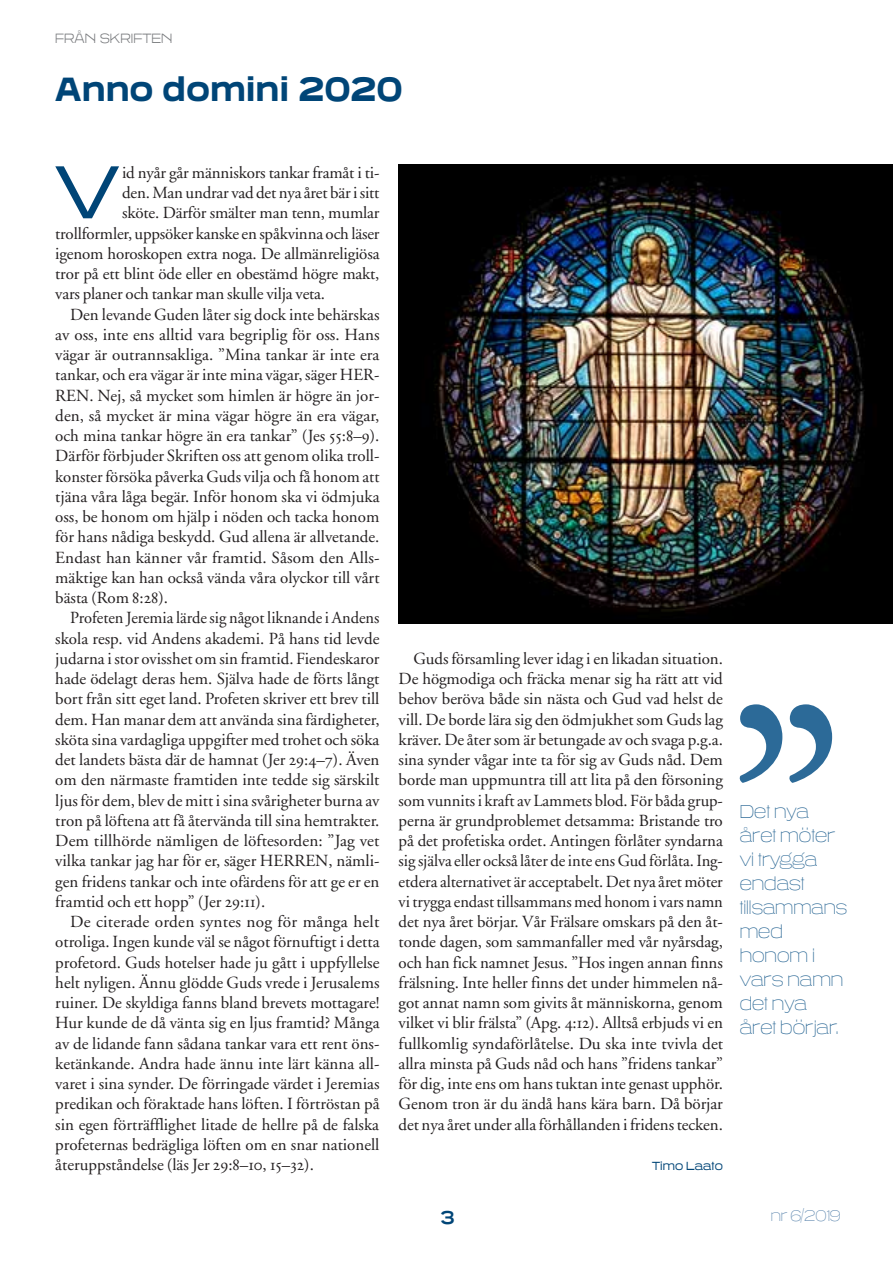
<style>
.page{position:relative;width:893px;height:1263px;background:#fff}
.page>*{position:absolute;margin:0;border:0;box-sizing:border-box;transform-origin:0 0}
.t1{font:76.8px "Tussilago Bk";color:#004577;scale:.9 1}
.t2{font:34.5px "Tussilago Hv";color:#004577;scale:.77 1}
.t3{font:18.9px/24px "Tussilago El";color:#246392;scale:.78 1}
.t4{font:700 18.9px "Tussilago Rg";color:#004577;scale:.78 1}
.t5{font:16.95px/20.2px "Adobe Garamond";color:#231f20;text-align:justify}
.t6{font:15.6px "Tussilago El";letter-spacing:-.01em;color:#5782ab;scale:.78 1}
.t7{font:13.8px "Tussilago Lt";letter-spacing:.01em;color:#76787b;scale:.78 1}
.t8{font:12.15px "Tussilago Bk";letter-spacing:.015em;color:#004577;scale:.78 1}
.s1{font-family:"Adobe Garamond Regular SC"}
</style>
<div class="page">
<svg style="left:739px;top:704px;width:93px;height:79px"></svg>
<img style="left:399px;top:165px;width:494px;height:458px">
<p class="t7" style="left:55px;top:29px;width:152px">FRÅN SKRIFTEN</p>
<h2 class="t2" style="left:55px;top:67px;width:453px">Anno domini 2020</h2>
<h1 class="t1" style="left:55px;top:143px;width:74px">V</h1>
<p class="t5" style="left:122px;top:163px;width:259px">id nyår går människors tankar framåt i ti-</p>
<p class="t5" style="left:122px;top:183px;width:259px">den. Man undrar vad det nya året bär i sitt</p>
<p class="t5" style="left:122px;top:203px;width:259px">sköte. Därför smälter man tenn, mumlar</p>
<p class="t5" style="left:55px;top:223px;width:326px">trollformler, uppsöker kanske en spåkvinna och läser</p>
<p class="t5" style="left:55px;top:244px;width:326px">igenom horoskopen extra noga. De allmänreligiösa</p>
<p class="t5" style="left:55px;top:264px;width:326px">tror på ett blint öde eller en obestämd högre makt,</p>
<p class="t5" style="left:55px;top:284px;width:271px">vars planer och tankar man skulle vilja veta.</p>
<p class="t5" style="left:70px;top:304px;width:311px">Den levande Guden låter sig dock inte behärskas</p>
<p class="t5" style="left:55px;top:325px;width:326px">av oss, inte ens alltid vara begriplig för oss. Hans</p>
<p class="t5" style="left:55px;top:345px;width:326px">vägar är outrannsakliga. ”Mina tankar är inte era</p>
<p class="t5" style="left:55px;top:365px;width:326px">tankar, och era vägar är inte mina vägar, säger HER-</p>
<p class="t5" style="left:55px;top:385px;width:326px">REN. Nej, så mycket som himlen är högre än jor-</p>
<p class="t5" style="left:55px;top:406px;width:325px">den, så mycket är mina vägar högre än era vägar,</p>
<p class="t5" style="left:55px;top:426px;width:326px">och mina tankar högre än era tankar” (Jes <span class="s1">55</span>:<span class="s1">8</span>–<span class="s1">9</span>).</p>
<p class="t5" style="left:55px;top:446px;width:326px">Därför förbjuder Skriften oss att genom olika troll-</p>
<p class="t5" style="left:55px;top:466px;width:326px">konster försöka påverka Guds vilja och få honom att</p>
<p class="t5" style="left:55px;top:487px;width:326px">tjäna våra låga begär. Inför honom ska vi ödmjuka</p>
<p class="t5" style="left:55px;top:507px;width:326px">oss, be honom om hjälp i nöden och tacka honom</p>
<p class="t5" style="left:55px;top:527px;width:326px">för hans nådiga beskydd. Gud allena är allvetande.</p>
<p class="t5" style="left:55px;top:547px;width:326px">Endast han känner vår framtid. Såsom den Alls-</p>
<p class="t5" style="left:55px;top:568px;width:326px">mäktige kan han också vända våra olyckor till vårt</p>
<p class="t5" style="left:55px;top:588px;width:114px">bästa (Rom <span class="s1">8</span>:<span class="s1">28</span>).</p>
<p class="t5" style="left:70px;top:608px;width:311px">Profeten Jeremia lärde sig något liknande i Andens</p>
<p class="t5" style="left:55px;top:628px;width:326px">skola resp. vid Andens akademi. På hans tid levde</p>
<p class="t5" style="left:55px;top:649px;width:326px">judarna i stor ovisshet om sin framtid. Fiendeskaror</p>
<p class="t5" style="left:55px;top:669px;width:326px">hade ödelagt deras hem. Själva hade de förts långt</p>
<p class="t5" style="left:55px;top:689px;width:326px">bort från sitt eget land. Profeten skriver ett brev till</p>
<p class="t5" style="left:55px;top:709px;width:326px">dem. Han manar dem att använda sina färdigheter,</p>
<p class="t5" style="left:55px;top:730px;width:326px">sköta sina vardagliga uppgifter med trohet och söka</p>
<p class="t5" style="left:55px;top:750px;width:326px">det landets bästa där de hamnat (Jer <span class="s1">29</span>:<span class="s1">4</span>–<span class="s1">7</span>). Även</p>
<p class="t5" style="left:55px;top:770px;width:326px">om den närmaste framtiden inte tedde sig särskilt</p>
<p class="t5" style="left:55px;top:790px;width:326px">ljus för dem, blev de mitt i sina svårigheter burna av</p>
<p class="t5" style="left:55px;top:811px;width:326px">tron på löftena att få återvända till sina hemtrakter.</p>
<p class="t5" style="left:55px;top:831px;width:326px">Dem tillhörde nämligen de löftesorden: ”Jag vet</p>
<p class="t5" style="left:55px;top:851px;width:326px">vilka tankar jag har för er, säger HERREN, nämli-</p>
<p class="t5" style="left:55px;top:871px;width:326px">gen fridens tankar och inte ofärdens för att ge er en</p>
<p class="t5" style="left:55px;top:892px;width:211px">framtid och ett hopp” (Jer <span class="s1">29</span>:<span class="s1">11</span>).</p>
<p class="t5" style="left:70px;top:912px;width:311px">De citerade orden syntes nog för många helt</p>
<p class="t5" style="left:55px;top:932px;width:326px">otroliga. Ingen kunde väl se något förnuftigt i detta</p>
<p class="t5" style="left:55px;top:952px;width:326px">profetord. Guds hotelser hade ju gått i uppfyllelse</p>
<p class="t5" style="left:55px;top:973px;width:326px">helt nyligen. Ännu glödde Guds vrede i Jerusalems</p>
<p class="t5" style="left:55px;top:993px;width:326px">ruiner. De skyldiga fanns bland brevets mottagare!</p>
<p class="t5" style="left:55px;top:1013px;width:326px">Hur kunde de då vänta sig en ljus framtid? Många</p>
<p class="t5" style="left:55px;top:1034px;width:326px">av de lidande fann sådana tankar vara ett rent öns-</p>
<p class="t5" style="left:55px;top:1054px;width:326px">ketänkande. Andra hade ännu inte lärt känna all-</p>
<p class="t5" style="left:55px;top:1074px;width:326px">varet i sina synder. De förringade värdet i Jeremias</p>
<p class="t5" style="left:55px;top:1094px;width:326px">predikan och föraktade hans löften. I förtröstan på</p>
<p class="t5" style="left:55px;top:1114px;width:325px">sin egen förträfflighet litade de hellre på de falska</p>
<p class="t5" style="left:55px;top:1135px;width:326px">profeternas bedrägliga löften om en snar nationell</p>
<p class="t5" style="left:55px;top:1155px;width:260px">återuppståndelse (läs Jer <span class="s1">29</span>:<span class="s1">8</span>–<span class="s1">10</span>, <span class="s1">15</span>–<span class="s1">32</span>).</p>
<p class="t5" style="left:399px;top:649px;width:326px;text-indent:15px">Guds församling lever idag i en likadan situation.<br>De högmodiga och fräcka menar sig ha rätt att vid behov beröva både sin nästa och Gud vad helst de vill. De borde lära sig den ödmjukhet som Guds lag kräver. De åter som är betungade av och svaga p.g.a. sina synder vågar inte ta för sig av Guds nåd. Dem borde man uppmuntra till att lita på den försoning som vunnits i kraft av Lammets blod. För båda grup&shy;perna är grundproblemet detsamma: Bristande tro på det profetiska ordet. Antingen förlåter syndarna sig själva eller också låter de inte ens Gud förlåta. Ing&shy;etdera alternativet är acceptabelt. Det nya året möter vi trygga endast tillsammans med honom i vars namn det nya året börjar. Vår Frälsare omskars på den åt&shy;tonde dagen, som sammanfaller med vår nyårsdag, och han fick namnet Jesus. ”Hos ingen annan finns frälsning. Inte heller finns det under himmelen nå&shy;got annat namn som givits åt människorna, genom vilket vi blir frälsta” (Apg. <span class="s1">4</span>:<span class="s1">12</span>). Alltså erbjuds vi en fullkomlig syndaförlåtelse. Du ska inte tvivla det allra minsta på Guds nåd och hans ”fridens tankar” för dig, inte ens om hans tuktan inte genast upphör.<br>Genom tron är du ändå hans kära barn. Då börjar det nya året under alla förhållanden i fridens tecken.</p>
<p class="t8" style="left:652px;top:1158px;width:92px">Timo Laato</p>
<p class="t3" style="left:740px;top:798px;width:139px">Det nya året möter vi trygga endast tillsammans med honom i vars namn det nya året börjar.</p>
<p class="t4" style="left:440px;top:1205px;width:20px">3</p>
<p class="t6" style="left:771px;top:1206px;width:91px">nr 6/2019</p>
</div>
